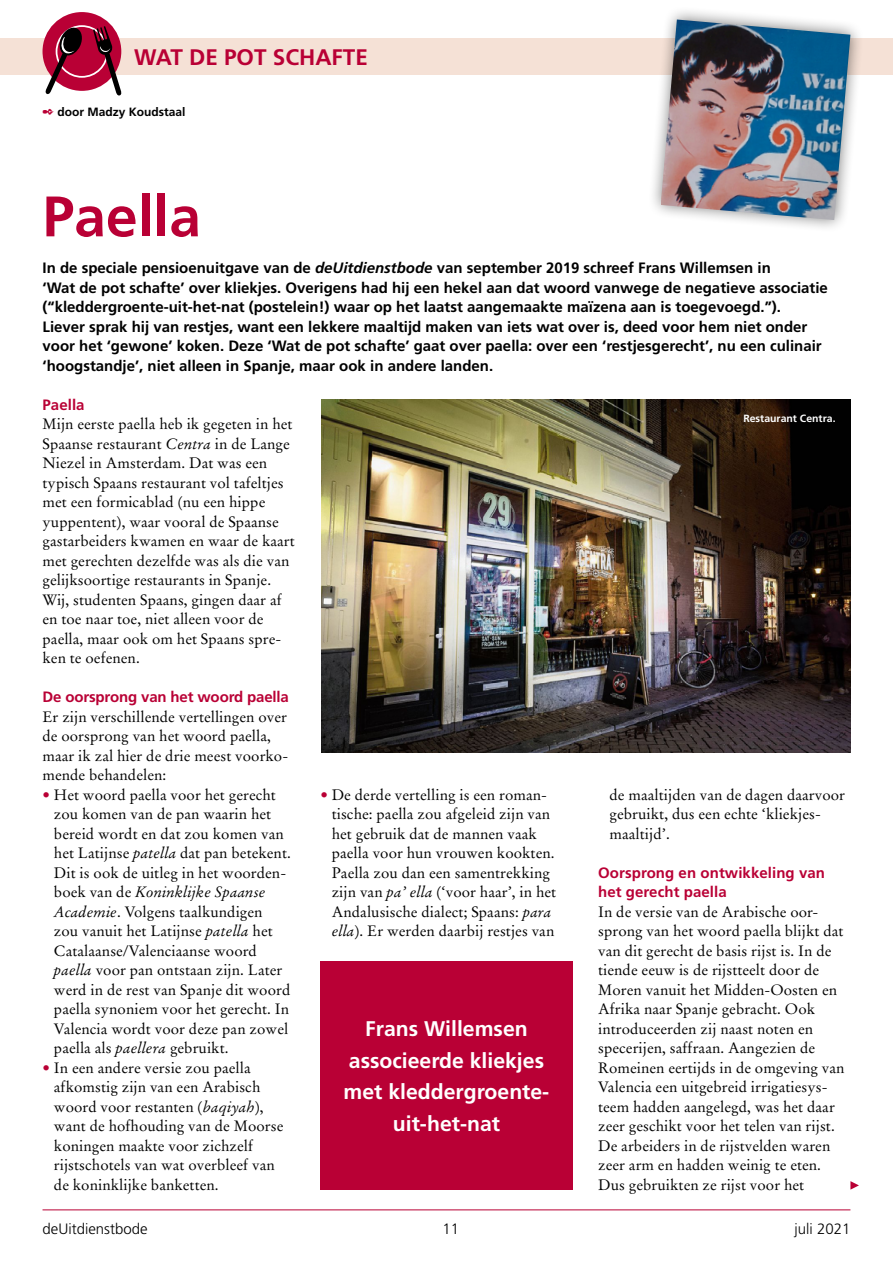
<style>
.page{position:relative;width:893px;height:1263px;background:#fff}
.page>*{position:absolute;margin:0;border:0;box-sizing:border-box;transform-origin:0 0}
.t1{font:700 57px "Frutiger";color:#b90035}
.t2{font:700 22.5px "Frutiger";color:#b90035}
.t3{font:700 21.15px/31.8px "Frutiger";color:#fff;text-align:center}
.t4{font:15px/19.5px "Stempel Garamond";letter-spacing:.005em;color:#000}
.t5{font:700 15px/19.5px "Frutiger";color:#000}
.t6{font:700 15px/19.5px "Frutiger";letter-spacing:.005em;color:#b90035}
.t7{font:300 15px "Frutiger";color:#000}
.t8{font:700 12px "Frutiger";color:#000}
.t9{font:700 10.5px "Frutiger";color:#fff}
.s1{color:#b90035}
.s2{font-style:italic}
</style>
<div class="page">
<hr style="left:43px;top:1209px;width:807px;height:1px;background:#b90035">
<div style="left:0;top:38px;width:893px;height:36px;background:#f5e1d6"></div>
<div style="left:43px;top:12px;width:78px;height:79px;background:#b90035;border-radius:50%"></div>
<svg style="left:93px;top:26px;width:29px;height:70px"></svg>
<svg style="left:44px;top:26px;width:39px;height:69px"></svg>
<div style="left:648px;top:6px;width:216px;height:228px;background:#000;opacity:.5"></div>
<img style="left:661px;top:20px;width:189px;height:200px">
<svg style="left:850px;top:1181px;width:9px;height:8px"></svg>
<img style="left:321px;top:400px;width:529px;height:352px">
<div style="left:320px;top:961px;width:253px;height:229px;background:#b90035"></div>
<h2 class="t2" style="left:134px;top:44px;width:235px">WAT DE POT SCHAFTE</h2>
<p class="t8" style="left:43px;top:105px;width:145px"><span class="s1">✒</span> door Madzy Koudstaal</p>
<h1 class="t1" style="left:43px;top:183px;width:160px">Paella</h1>
<p class="t5" style="left:43px;top:258px;width:787px">In de speciale pensioenuitgave van de <span class="s2">deUitdienstbode</span> van september 2019 schreef Frans Willemsen in<br>‘Wat de pot schafte’ over kliekjes. Overigens had hij een hekel aan dat woord vanwege de negatieve associatie (“kleddergroente-uit-het-nat (postelein!) waar op het laatst aangemaakte maïzena aan is toegevoegd.”).<br>Liever sprak hij van restjes, want een lekkere maaltijd maken van iets wat over is, deed voor hem niet onder voor het ‘gewone’ koken. Deze ‘Wat de pot schafte’ gaat over paella: over een ‘restjesgerecht’, nu een culinair ‘hoogstandje’, niet alleen in Spanje, maar ook in andere landen.</p>
<p class="t6" style="left:43px;top:395px;width:44px">Paella</p>
<p class="t4" style="left:43px;top:414px;width:254px">Mijn eerste paella heb ik gegeten in het Spaanse restaurant <span class="s2">Centra</span> in de Lange Niezel in Amsterdam. Dat was een typisch Spaans restaurant vol tafeltjes met een formicablad (nu een hippe yuppentent), waar vooral de Spaanse gastarbeiders kwamen en waar de kaart met gerechten dezelfde was als die van gelijksoortige restaurants in Spanje.<br>Wij, studenten Spaans, gingen daar af en toe naar toe, niet alleen voor de paella, maar ook om het Spaans spre&shy;ken te oefenen.</p>
<p class="t6" style="left:43px;top:687px;width:248px">De oorsprong van het woord paella</p>
<p class="t4" style="left:43px;top:707px;width:247px">Er zijn verschillende vertellingen over de oorsprong van het woord paella, maar ik zal hier de drie meest voorko&shy;mende behandelen:</p>
<p class="t4" style="left:54px;top:785px;width:238px;text-indent:-11px"><span class="s1">•</span> Het woord paella voor het gerecht zou komen van de pan waarin het bereid wordt en dat zou komen van het Latijnse <span class="s2">patella</span> dat pan betekent.<br>Dit is ook de uitleg in het woorden&shy;boek van de <span class="s2">Koninklijke Spaanse Academie</span>. Volgens taalkundigen<br>zou vanuit het Latijnse <span class="s2">patella</span> het Catalaanse/Valenciaanse woord <span class="s2">paella</span> voor pan ontstaan zijn. Later werd in de rest van Spanje dit woord paella synoniem voor het gerecht. In Valencia wordt voor deze pan zowel paella als <span class="s2">paellera</span> gebruikt.</p>
<p class="t4" style="left:54px;top:1058px;width:231px;text-indent:-11px"><span class="s1">•</span> In een andere versie zou paella afkomstig zijn van een Arabisch woord voor restanten (<span class="s2">baqiyah</span>), want de hofhouding van de Moorse koningen maakte voor zichzelf rijstschotels van wat overbleef van de koninklijke banketten.</p>
<p class="t9" style="left:743px;top:413px;width:94px">Restaurant Centra.</p>
<p class="t4" style="left:332px;top:785px;width:226px;text-indent:-11px"><span class="s1">•</span> De derde vertelling is een roman&shy;tische: paella zou afgeleid zijn van het gebruik dat de mannen vaak paella voor hun vrouwen kookten.<br>Paella zou dan een samentrekking zijn van <span class="s2">pa’ ella</span> (‘voor haar’, in het Andalusische dialect; Spaans: <span class="s2">para ella</span>). Er werden daarbij restjes van</p>
<p class="t4" style="left:610px;top:785px;width:237px">de maaltijden van de dagen daarvoor gebruikt, dus een echte ‘kliekjes&shy;maaltijd’.</p>
<p class="t6" style="left:598px;top:863px;width:228px">Oorsprong en ontwikkeling van het gerecht paella</p>
<p class="t4" style="left:598px;top:902px;width:248px">In de versie van de Arabische oor&shy;sprong van het woord paella blijkt dat van dit gerecht de basis rijst is. In de tiende eeuw is de rijstteelt door de Moren vanuit het Midden-Oosten en Afrika naar Spanje gebracht. Ook introduceerden zij naast noten en specerijen, saffraan. Aangezien de Romeinen eertijds in de omgeving van Valencia een uitgebreid irrigatiesys&shy;teem hadden aangelegd, was het daar zeer geschikt voor het telen van rijst.<br>De arbeiders in de rijstvelden waren zeer arm en hadden weinig te eten.<br>Dus gebruikten ze rijst voor het</p>
<h3 class="t3" style="left:344px;top:1012px;width:207px">Frans Willemsen associeerde kliekjes met kleddergroente&shy;uit-het-nat</h3>
<p class="t7" style="left:43px;top:1221px;width:107px">deUitdienstbode</p>
<p class="t7" style="left:442px;top:1221px;width:18px">11</p>
<p class="t7" style="left:795px;top:1221px;width:57px">juli 2021</p>
</div>
